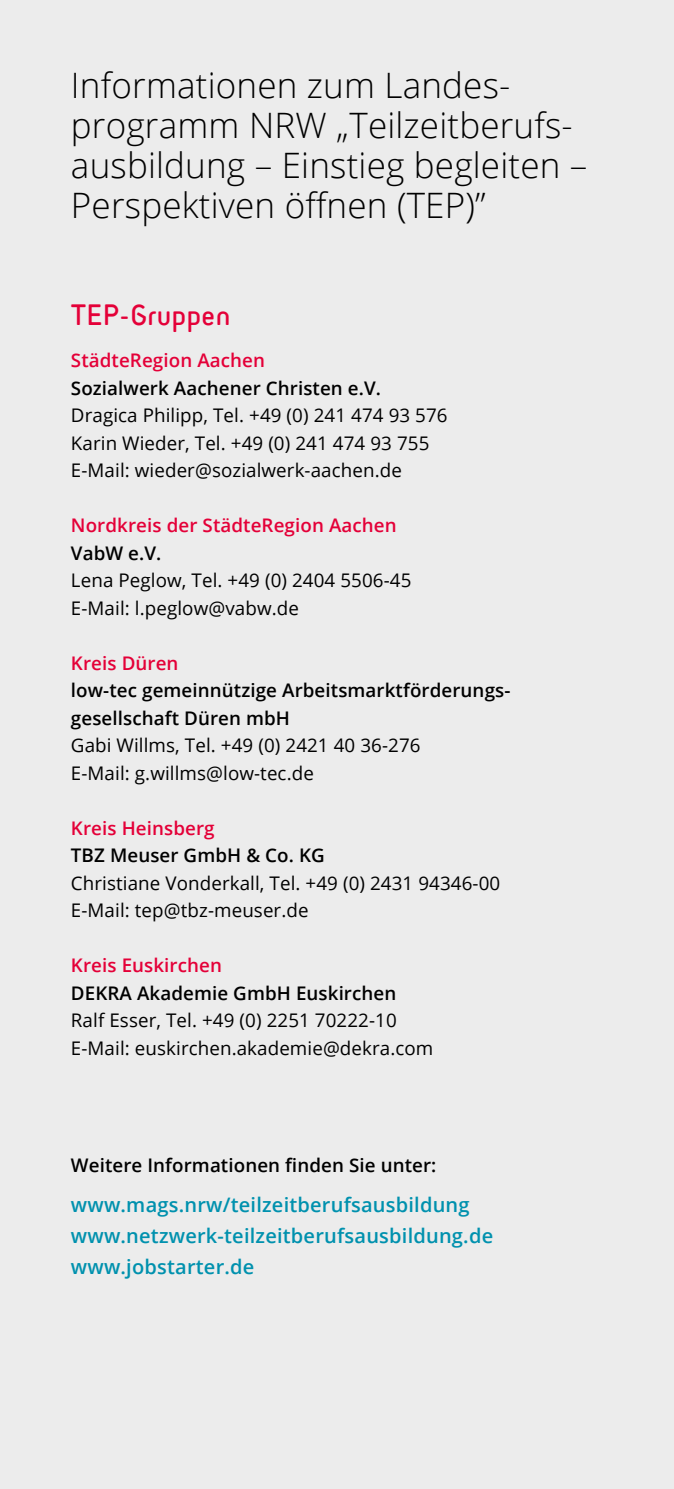
<style>
.page{position:relative;width:674px;height:1489px;background:#fff}
.page>*{position:absolute;margin:0;border:0;box-sizing:border-box;transform-origin:0 0}
.head_OS_light{font:300 35px/40px "Open Sans";letter-spacing:.005em;color:#000}
.Spitztitel_rot{font:30px "Sci Fly Sans";letter-spacing:.015em;color:#e40038}
.t1{font:600 20px/31px "Open Sans";letter-spacing:.01em;color:#0091ae}
.Adressen_Open_sans{font:18.75px "Open Sans";letter-spacing:.005em;color:#000}
.Adressen_Open_sans-2{font:600 18.75px/27.5px "Open Sans";letter-spacing:.005em;color:#000}
.Adressen_Open_sans-3{font:600 18.75px "Open Sans";letter-spacing:.005em;color:#e40038}
</style>
<div class="page">
<div style="left:0;top:0;width:673px;height:1488px;background:#ececec"></div>
<p class="head_OS_light" style="left:71px;top:64px;width:517px">Informationen zum Landes&shy;programm NRW „Teilzeitberufs&shy;ausbildung – Einstieg begleiten –<br>Perspektiven öffnen (TEP)”</p>
<p class="Spitztitel_rot" style="left:71px;top:298px;width:161px">TEP-Gruppen</p>
<p class="Adressen_Open_sans-3" style="left:71px;top:347px;width:195px">StädteRegion Aachen</p>
<p class="Adressen_Open_sans-2" style="left:71px;top:373px;width:311px">Sozialwerk Aachener Christen e.V.</p>
<p class="Adressen_Open_sans" style="left:71px;top:402px;width:378px">Dragica Philipp, Tel. +49 (0) 241 474 93 576</p>
<p class="Adressen_Open_sans" style="left:71px;top:430px;width:360px">Karin Wieder, Tel. +49 (0) 241 474 93 755</p>
<p class="Adressen_Open_sans" style="left:71px;top:457px;width:332px">E-Mail: wieder@sozialwerk-aachen.de</p>
<p class="Adressen_Open_sans-3" style="left:71px;top:512px;width:327px">Nordkreis der StädteRegion Aachen</p>
<p class="Adressen_Open_sans-2" style="left:71px;top:538px;width:92px">VabW e.V.</p>
<p class="Adressen_Open_sans" style="left:71px;top:567px;width:342px">Lena Peglow, Tel. +49 (0) 2404 5506-45</p>
<p class="Adressen_Open_sans" style="left:71px;top:595px;width:229px">E-Mail: l.peglow@vabw.de</p>
<p class="Adressen_Open_sans-3" style="left:71px;top:650px;width:109px">Kreis Düren</p>
<p class="Adressen_Open_sans-2" style="left:71px;top:676px;width:441px">low-tec gemeinnützige Arbeitsmarktförderungs&shy;gesellschaft Düren mbH</p>
<p class="Adressen_Open_sans" style="left:71px;top:732px;width:351px">Gabi Willms, Tel. +49 (0) 2421 40 36-276</p>
<p class="Adressen_Open_sans" style="left:71px;top:760px;width:244px">E-Mail: g.willms@low-tec.de</p>
<p class="Adressen_Open_sans-3" style="left:71px;top:815px;width:145px">Kreis Heinsberg</p>
<p class="Adressen_Open_sans-2" style="left:71px;top:841px;width:255px">TBZ Meuser GmbH &amp; Co. KG</p>
<p class="Adressen_Open_sans" style="left:71px;top:870px;width:430px">Christiane Vonderkall, Tel. +49 (0) 2431 94346-00</p>
<p class="Adressen_Open_sans" style="left:71px;top:897px;width:239px">E-Mail: tep@tbz-meuser.de</p>
<p class="Adressen_Open_sans-3" style="left:71px;top:952px;width:152px">Kreis Euskirchen</p>
<p class="Adressen_Open_sans-2" style="left:71px;top:978px;width:327px">DEKRA Akademie GmbH Euskirchen</p>
<p class="Adressen_Open_sans" style="left:71px;top:1007px;width:327px">Ralf Esser, Tel. +49 (0) 2251 70222-10</p>
<p class="Adressen_Open_sans" style="left:71px;top:1035px;width:364px">E-Mail: euskirchen.akademie@dekra.com</p>
<p class="Adressen_Open_sans-2" style="left:71px;top:1151px;width:367px">Weitere Informationen finden Sie unter:</p>
<p class="t1" style="left:71px;top:1188px;width:423px">www.mags.nrw/teilzeitberufsausbildung www.netzwerk-teilzeitberufsausbildung.de www.jobstarter.de</p>
</div>
